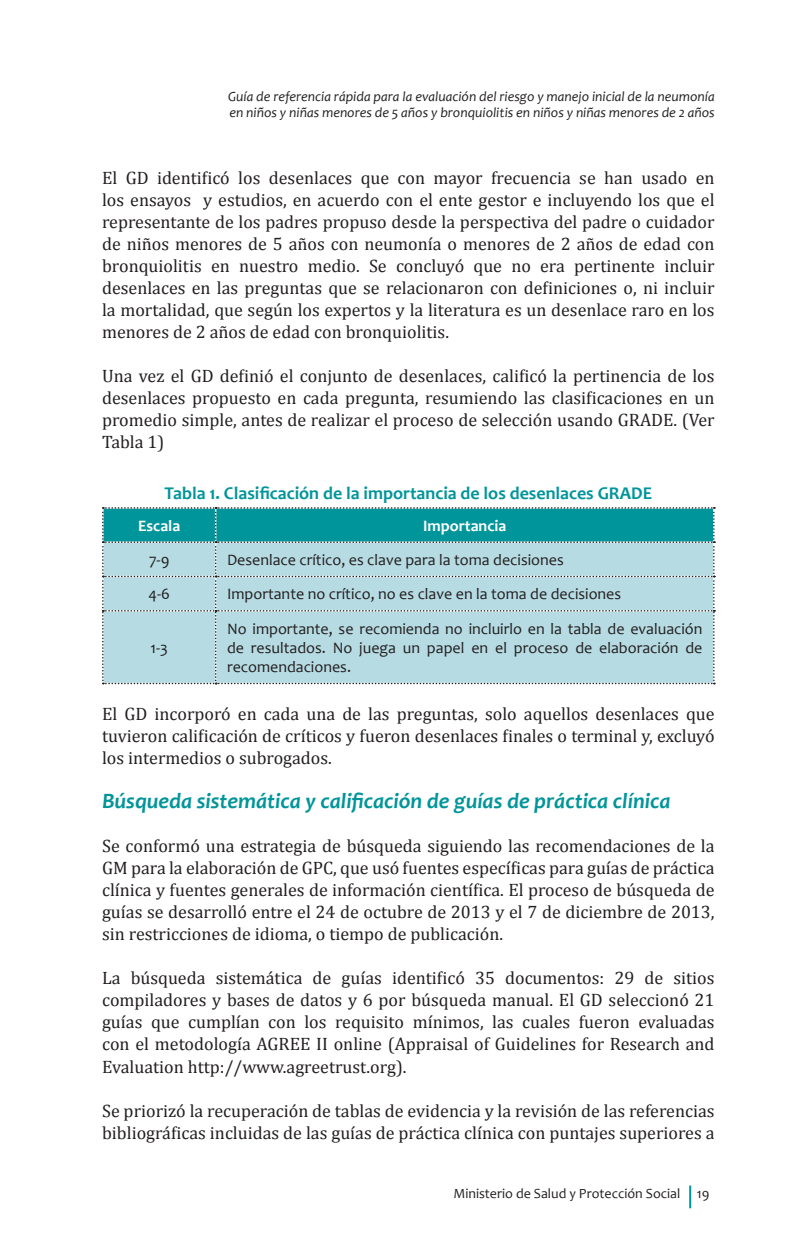
<style>
.page{position:relative;width:794px;height:1248px;background:#fff}
.page>*{position:absolute;margin:0;border:0;box-sizing:border-box;transform-origin:0 0}
.t1{font:italic 700 22px "Candara";color:#00959a}
.t2{font:18px/22px "Cambria";color:#231f20;text-align:justify}
.t3{font:700 18px "Candara";color:#00959a}
.t4{font:16px/19.2px "Candara";color:#231f20;text-align:justify}
.t5{font:700 16px "Candara";color:#fff}
.t6{font:italic 14px/16.8px "Candara";color:#231f20}
.t7{font:14px "Candara";color:#231f20}
</style>
<div class="page">
<hr style="left:689px;top:1185px;width:2px;height:23px;background:#00959a">
<svg style="left:102px;top:507px;width:613px;height:177px;background:#94ccd3"></svg>
<p class="t6" style="left:228px;top:88px;width:488px">Guía de referencia rápida para la evaluación del riesgo y manejo inicial de la neumonía en niños y niñas menores de 5 años y bronquiolitis en niños y niñas menores de 2 años</p>
<p class="t2" style="left:102px;top:167px;width:614px">El GD identificó los desenlaces que con mayor frecuencia se han usado en los ensayos y estudios, en acuerdo con el ente gestor e incluyendo los que el representante de los padres propuso desde la perspectiva del padre o cuidador de niños menores de 5 años con neumonía o menores de 2 años de edad con bronquiolitis en nuestro medio. Se concluyó que no era pertinente incluir desenlaces en las preguntas que se relacionaron con definiciones o, ni incluir la mortalidad, que según los expertos y la literatura es un desenlace raro en los menores de 2 años de edad con bronquiolitis.</p>
<p class="t2" style="left:102px;top:365px;width:614px">Una vez el GD definió el conjunto de desenlaces, calificó la pertinencia de los desenlaces propuesto en cada pregunta, resumiendo las clasificaciones en un promedio simple, antes de realizar el proceso de selección usando GRADE. (Ver Tabla 1)</p>
<p class="t3" style="left:164px;top:482px;width:489px">Tabla 1. Clasificación de la importancia de los desenlaces GRADE</p>
<p class="t5" style="left:138px;top:516px;width:44px">Escala</p>
<p class="t5" style="left:423px;top:516px;width:85px">Importancia</p>
<p class="t4" style="left:149px;top:550px;width:22px">7-9</p>
<p class="t4" style="left:227px;top:550px;width:338px">Desenlace crítico, es clave para la toma decisiones</p>
<p class="t4" style="left:149px;top:584px;width:23px">4-6</p>
<p class="t4" style="left:227px;top:584px;width:396px">Importante no crítico, no es clave en la toma de decisiones</p>
<p class="t4" style="left:227px;top:619px;width:477px">No importante, se recomienda no incluirlo en la tabla de evaluación de resultados. No juega un papel en el proceso de elaboración de recomendaciones.</p>
<p class="t2" style="left:102px;top:703px;width:614px">El GD incorporó en cada una de las preguntas, solo aquellos desenlaces que tuvieron calificación de críticos y fueron desenlaces finales o terminal y, excluyó los intermedios o subrogados.</p>
<p class="t1" style="left:102px;top:787px;width:570px">Búsqueda sistemática y calificación de guías de práctica clínica</p>
<p class="t2" style="left:102px;top:835px;width:614px">Se conformó una estrategia de búsqueda siguiendo las recomendaciones de la GM para la elaboración de GPC, que usó fuentes específicas para guías de práctica clínica y fuentes generales de información científica. El proceso de búsqueda de guías se desarrolló entre el 24 de octubre de 2013 y el 7 de diciembre de 2013, sin restricciones de idioma, o tiempo de publicación.</p>
<p class="t2" style="left:102px;top:967px;width:614px">La búsqueda sistemática de guías identificó 35 documentos: 29 de sitios compiladores y bases de datos y 6 por búsqueda manual. El GD seleccionó 21 guías que cumplían con los requisito mínimos, las cuales fueron evaluadas con el metodología AGREE II online (Appraisal of Guidelines for Research and Evaluation http://www.agreetrust.org).</p>
<p class="t2" style="left:102px;top:1099px;width:614px">Se priorizó la recuperación de tablas de evidencia y la revisión de las referencias bibliográficas incluidas de las guías de práctica clínica con puntajes superiores a</p>
<p class="t4" style="left:150px;top:638px;width:19px">1-3</p>
<p class="t7" style="left:453px;top:1185px;width:258px">Ministerio de Salud y Protección Social 19</p>
</div>
